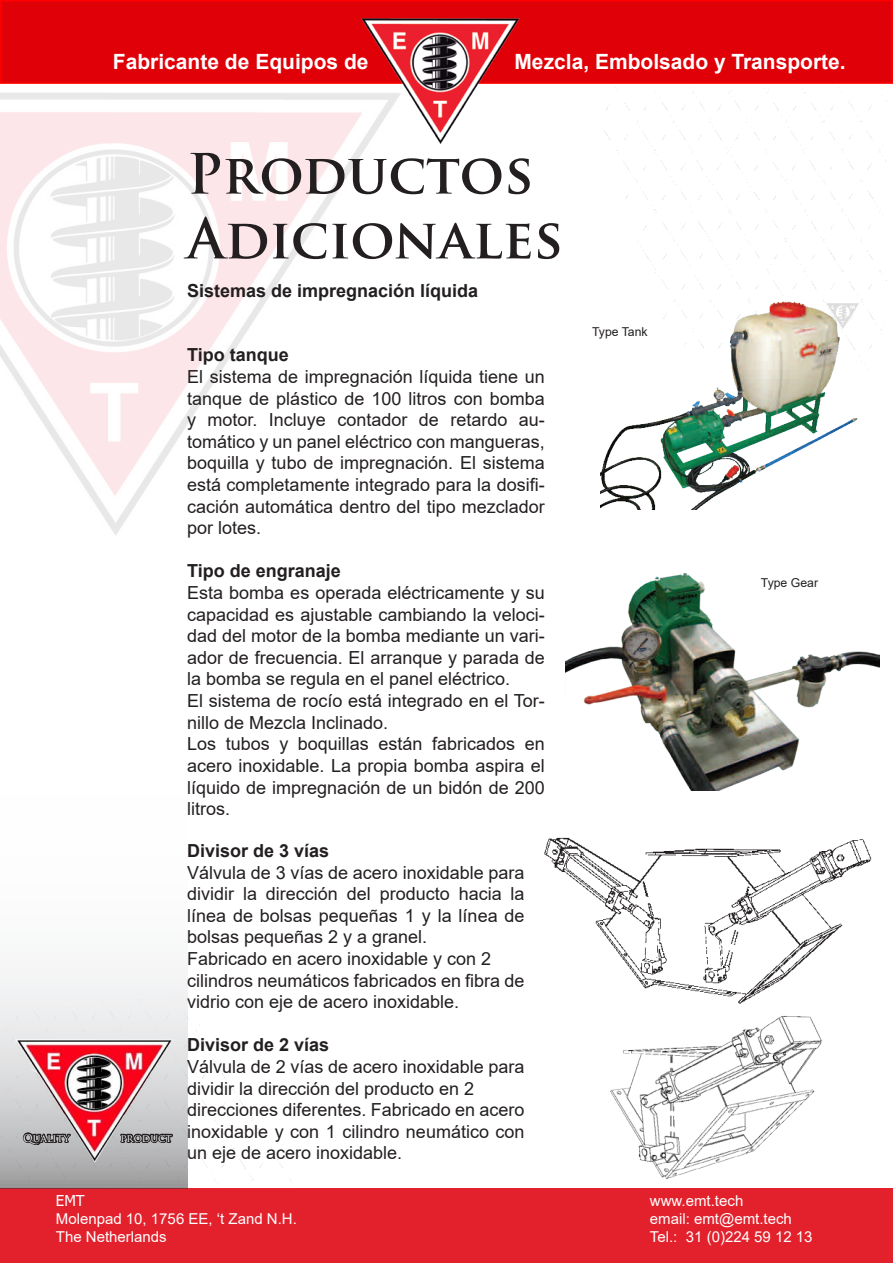
<style>
.page{position:relative;width:893px;height:1263px;background:#fff}
.page>*{position:absolute;margin:0;border:0;box-sizing:border-box;transform-origin:0 0}
.hoofdstekst_arial_12{font:700 54px "Trajan Pro";color:#231f20}
.t1{font:700 21px "Arial";color:#fff}
.Hoofdtekst_Arial_12{font:18px/21.6px "Arial";color:#231f20;text-align:justify}
.Hoofdtekst_Arial_12-2{font:700 18px "Arial";color:#231f20}
.t2{font:15px "Arial";color:#fff}
.t3{font:15px "Tahoma";color:#fff}
.t4{font:12.3px "Arial";color:#231f20}
.t5{font:10.5px "Trajan Pro";color:#fff}
</style>
<div class="page">
<div style="left:0;top:1188px;width:893px;height:75px;background:#e3212c"></div>
<img style="left:187px;top:995px;width:105px;height:193px">
<img style="left:604px;top:87px;width:283px;height:209px">
<svg style="left:0;top:975px;width:187px;height:213px"></svg>
<div style="left:1px;top:1px;width:891px;height:82px;background:#df0008"></div>
<div style="left:0;top:0;width:893px;height:84px;border:2px solid #f00"></div>
<img style="left:0;top:93px;width:365px;height:442px">
<img style="left:356px;top:0;width:169px;height:149px">
<img style="left:544px;top:837px;width:328px;height:167px">
<img style="left:15px;top:1039px;width:159px;height:123px">
<img style="left:600px;top:299px;width:285px;height:210px">
<img style="left:565px;top:573px;width:314px;height:218px">
<img style="left:610px;top:1016px;width:212px;height:163px">
<svg style="left:22px;top:1123px;width:50px;height:30px"></svg>
<svg style="left:119px;top:1132px;width:55px;height:24px"></svg>
<p class="t1" style="left:113px;top:47px;width:257px">Fabricante de Equipos de</p>
<p class="t1" style="left:514px;top:47px;width:333px">Mezcla, Embolsado y Transporte.</p>
<p class="hoofdstekst_arial_12" style="left:187px;top:140px;width:348px">Productos</p>
<p class="hoofdstekst_arial_12" style="left:187px;top:205px;width:377px">Adicionales</p>
<p class="Hoofdtekst_Arial_12-2" style="left:187px;top:278px;width:293px">Sistemas de impregnación líquida</p>
<p class="t5" style="left:23px;top:1131px;width:48px">QUALITY</p>
<p class="t5" style="left:121px;top:1131px;width:53px">PRODUCT</p>
<p class="Hoofdtekst_Arial_12-2" style="left:187px;top:342px;width:103px">Tipo tanque</p>
<p class="Hoofdtekst_Arial_12" style="left:187px;top:366px;width:359px">El sistema de impregnación líquida tiene un tanque de plástico de 100 litros con bomba y motor. Incluye contador de retardo au&shy;tomático y un panel eléctrico con mangueras, boquilla y tubo de impregnación. El sistema está completamente integrado para la dosifi&shy;cación automática dentro del tipo mezclador por lotes.</p>
<p class="Hoofdtekst_Arial_12-2" style="left:187px;top:558px;width:155px">Tipo de engranaje</p>
<p class="Hoofdtekst_Arial_12" style="left:187px;top:582px;width:359px">Esta bomba es operada eléctricamente y su capacidad es ajustable cambiando la veloci&shy;dad del motor de la bomba mediante un vari&shy;ador de frecuencia. El arranque y parada de la bomba se regula en el panel eléctrico.</p>
<p class="Hoofdtekst_Arial_12" style="left:187px;top:690px;width:359px">El sistema de rocío está integrado en el Tor&shy;nillo de Mezcla Inclinado.</p>
<p class="Hoofdtekst_Arial_12" style="left:187px;top:733px;width:359px">Los tubos y boquillas están fabricados en acero inoxidable. La propia bomba aspira el líquido de impregnación de un bidón de 200 litros.</p>
<p class="Hoofdtekst_Arial_12-2" style="left:187px;top:838px;width:144px">Divisor de 3 vías</p>
<p class="Hoofdtekst_Arial_12" style="left:187px;top:861px;width:339px">Válvula de 3 vías de acero inoxidable para dividir la dirección del producto hacia la línea de bolsas pequeñas 1 y la línea de bolsas pequeñas 2 y a granel.</p>
<p class="Hoofdtekst_Arial_12" style="left:187px;top:948px;width:306px">Fabricado en acero inoxidable y con 2</p>
<p class="Hoofdtekst_Arial_12" style="left:187px;top:969px;width:339px">cilindros neumáticos fabricados en fibra de vidrio con eje de acero inoxidable.</p>
<p class="Hoofdtekst_Arial_12-2" style="left:187px;top:1032px;width:144px">Divisor de 2 vías</p>
<p class="Hoofdtekst_Arial_12" style="left:187px;top:1056px;width:339px">Válvula de 2 vías de acero inoxidable para dividir la dirección del producto en 2</p>
<p class="Hoofdtekst_Arial_12" style="left:187px;top:1099px;width:339px">direcciones diferentes. Fabricado en acero inoxidable y con 1 cilindro neumático con un eje de acero inoxidable.</p>
<p class="t4" style="left:592px;top:324px;width:57px">Type Tank</p>
<p class="t4" style="left:761px;top:574px;width:59px">Type Gear</p>
<p class="t3" style="left:56px;top:1190px;width:30px">EMT</p>
<p class="t2" style="left:650px;top:1190px;width:95px">www.emt.tech</p>
<p class="t2" style="left:56px;top:1208px;width:242px">Molenpad 10, 1756 EE, ‘t Zand N.H.</p>
<p class="t2" style="left:650px;top:1208px;width:143px">email: emt@emt.tech</p>
<p class="t2" style="left:56px;top:1226px;width:112px">The Netherlands</p>
<p class="t2" style="left:650px;top:1226px;width:164px">Tel.: 31 (0)224 59 12 13</p>
</div>
